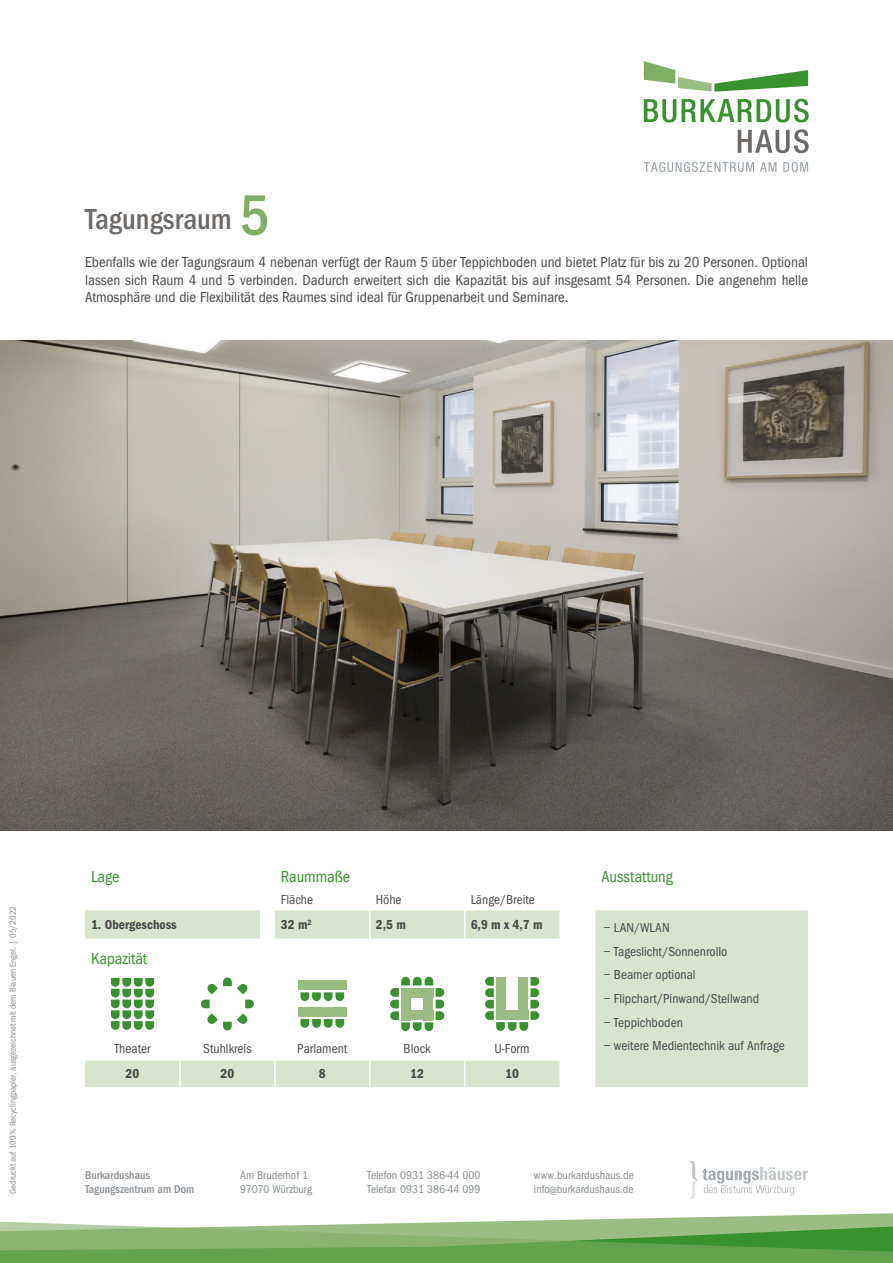
<style>
.page{position:relative;width:893px;height:1263px;background:#fff}
.page>*{position:absolute;margin:0;border:0;box-sizing:border-box;transform-origin:0 0}
.t1{font:30px "Franklin Goth EFTU Med Con";color:#6c6967}
.t2{font:16.5px "Franklin Goth EFTU Book Con";color:#39912f}
.t3{font:15px/17.2px "Franklin Goth EFTU Book Con";color:#4a4a49;text-align:justify}
.t4{font:13.5px "Franklin Goth EFTU Book Con";color:#4a4a49}
.t5{font:13.5px "Franklin Goth EFTU Demi Con";color:#4a4a49}
.t6{font:11.7px/14.1px "Franklin Goth EFTU Book Con";color:#868d91}
.t7{font:11.7px/14.1px "Franklin Goth EFTU Med Con";color:#868d91}
.t8{font:9px "Franklin Goth EFTU Book Con";color:#868d91}
.s1{font-size:58.95px;color:#80ae64}
</style>
<div class="page">
<svg style="left:0;top:1213px;width:893px;height:50px"></svg>
<svg style="left:644px;top:61px;width:164px;height:31px"></svg>
<svg style="left:644px;top:99px;width:32px;height:23px"></svg>
<svg style="left:682px;top:99px;width:127px;height:23px"></svg>
<svg style="left:738px;top:129px;width:71px;height:24px"></svg>
<svg style="left:644px;top:162px;width:110px;height:10px"></svg>
<svg style="left:760px;top:162px;width:16px;height:10px"></svg>
<svg style="left:783px;top:162px;width:25px;height:10px"></svg>
<img style="left:0;top:341px;width:893px;height:489px">
<svg style="left:85px;top:910px;width:723px;height:177px;fill:#d8e4ce"></svg>
<hr style="left:369px;top:910px;width:2px;height:28px;background:#fff">
<svg style="left:464px;top:910px;width:1px;height:28px"></svg>
<hr style="left:179px;top:1061px;width:2px;height:26px;background:#fff">
<hr style="left:274px;top:1061px;width:2px;height:26px;background:#fff">
<hr style="left:369px;top:1061px;width:2px;height:26px;background:#fff">
<svg style="left:464px;top:1061px;width:1px;height:26px"></svg>
<svg style="left:111px;top:978px;width:43px;height:52px"></svg>
<svg style="left:201px;top:977px;width:53px;height:53px"></svg>
<svg style="left:300px;top:1019px;width:44px;height:9px"></svg>
<svg style="left:300px;top:992px;width:44px;height:9px"></svg>
<div style="left:298px;top:1007px;width:48px;height:10px;background:#9abc83"></div>
<div style="left:298px;top:980px;width:48px;height:10px;background:#9abc83"></div>
<svg style="left:390px;top:977px;width:54px;height:54px"></svg>
<div style="left:401px;top:988px;width:10px;height:32px;background:#9abc83"></div>
<div style="left:423px;top:988px;width:10px;height:32px;background:#9abc83"></div>
<div style="left:401px;top:988px;width:32px;height:10px;background:#9abc83"></div>
<div style="left:401px;top:1010px;width:32px;height:10px;background:#9abc83"></div>
<svg style="left:485px;top:977px;width:54px;height:54px"></svg>
<div style="left:496px;top:977px;width:10px;height:43px;background:#9abc83"></div>
<div style="left:518px;top:977px;width:10px;height:43px;background:#9abc83"></div>
<div style="left:496px;top:1010px;width:32px;height:10px;background:#9abc83"></div>
<svg style="left:689px;top:1161px;width:119px;height:38px"></svg>
<svg style="left:92px;top:920px;width:49px;height:11px"></svg>
<svg style="left:147px;top:920px;width:12px;height:9px"></svg>
<svg style="left:376px;top:920px;width:29px;height:11px"></svg>
<svg style="left:126px;top:1069px;width:13px;height:9px"></svg>
<svg style="left:221px;top:1069px;width:13px;height:9px"></svg>
<svg style="left:319px;top:1069px;width:6px;height:9px"></svg>
<svg style="left:412px;top:1069px;width:11px;height:9px"></svg>
<svg style="left:507px;top:1069px;width:12px;height:9px"></svg>
<svg style="left:281px;top:919px;width:30px;height:10px"></svg>
<svg style="left:471px;top:920px;width:71px;height:11px"></svg>
<h1 class="t1" style="left:85px;top:202px;width:186px">Tagungsraum <span class="s1">5</span></h1>
<p class="t3" style="left:85px;top:254px;width:724px">Ebenfalls wie der Tagungsraum 4 nebenan verfügt der Raum 5 über Teppichboden und bietet Platz für bis zu 20 Personen. Optional lassen sich Raum 4 und 5 verbinden. Dadurch erweitert sich die Kapazität bis auf insgesamt 54 Personen. Die angenehm helle Atmosphäre und die Flexibilität des Raumes sind ideal für Gruppenarbeit und Seminare.</p>
<p class="t8" style="left:8px;top:1194px;width:289px;rotate:-90deg">Gedruckt auf 100% Recyclingpapier, ausgezeichnet mit dem Blauen Engel. | 05/2022</p>
<p class="t2" style="left:91px;top:868px;width:30px">Lage</p>
<p class="t2" style="left:281px;top:868px;width:71px">Raummaße</p>
<p class="t2" style="left:601px;top:868px;width:73px">Ausstattung</p>
<p class="t4" style="left:281px;top:892px;width:34px">Fläche</p>
<p class="t4" style="left:376px;top:892px;width:27px">Höhe</p>
<p class="t4" style="left:471px;top:892px;width:66px">Länge/Breite</p>
<p class="t5" style="left:142px;top:917px;width:37px">▲ □▲▲</p>
<p class="t4" style="left:604px;top:920px;width:67px">– LAN/WLAN</p>
<p class="t4" style="left:604px;top:944px;width:125px">– Tageslicht/Sonnenrollo</p>
<p class="t4" style="left:604px;top:967px;width:93px">– Beamer optional</p>
<p class="t4" style="left:604px;top:991px;width:157px">– Flipchart/Pinwand/Stellwand</p>
<p class="t4" style="left:604px;top:1015px;width:81px">– Teppichboden</p>
<p class="t4" style="left:604px;top:1038px;width:182px">– weitere Medientechnik auf Anfrage</p>
<p class="t2" style="left:91px;top:950px;width:58px">Kapazität</p>
<p class="t4" style="left:114px;top:1041px;width:38px">Theater</p>
<p class="t4" style="left:203px;top:1041px;width:50px">Stuhlkreis</p>
<p class="t4" style="left:297px;top:1041px;width:52px">Parlament</p>
<p class="t4" style="left:404px;top:1041px;width:29px">Block</p>
<p class="t4" style="left:495px;top:1041px;width:37px">U-Form</p>
<p class="t7" style="left:85px;top:1168px;width:111px">Burkardushaus<br>Tagungszentrum am Dom</p>
<p class="t6" style="left:240px;top:1168px;width:73px">Am Bruderhof 1<br>97070 Würzburg</p>
<p class="t6" style="left:367px;top:1168px;width:115px">Telefon 0931 386-44 000<br>Telefax 0931 386-44 099</p>
<p class="t6" style="left:534px;top:1168px;width:102px">www.burkardushaus.de info@burkardushaus.de</p>
</div>
